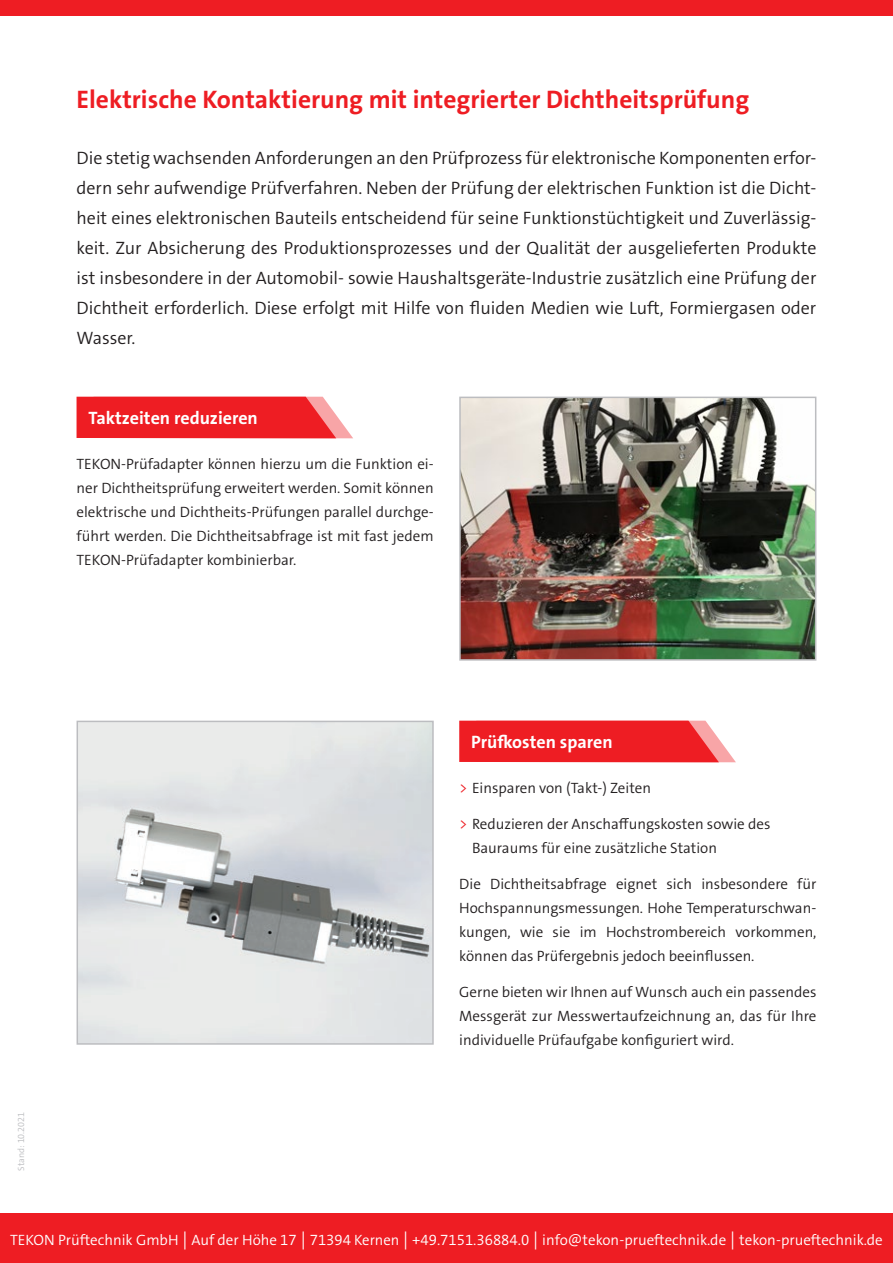
<style>
.page{position:relative;width:893px;height:1263px;background:#fff}
.page>*{position:absolute;margin:0;border:0;box-sizing:border-box;transform-origin:0 0}
.t1{font:700 25.5px "The Sans Os F";color:#ee1d23}
.t2{font:300 18px/30px "The Sans Os F";color:#231f20;text-align:justify}
.t3{font:700 18px "The Sans Os F";color:#fff}
.t4{font:300 15px/24px "The Sans Os F";color:#231f20;text-align:justify}
.t5{font:300 15px "The Sans Os F";color:#fff}
.t6{font:300 9px "The Sans Os F";color:#bcbdc0}
.s1{color:#ee1d23}
.s2{font-size:18px}
</style>
<div class="page">
<img style="left:462px;top:400px;width:351px;height:258px">
<div style="left:459px;top:397px;width:357px;height:264px;border:2px solid #bcbdc0"></div>
<img style="left:80px;top:724px;width:351px;height:318px">
<div style="left:77px;top:721px;width:357px;height:324px;border:2px solid #bcbdc0"></div>
<div style="left:0;top:1213px;width:893px;height:50px;background:#ee1d23"></div>
<svg style="left:77px;top:397px;width:276px;height:41px;background:#ef3136"></svg>
<svg style="left:459px;top:721px;width:277px;height:41px;background:#ef3237"></svg>
<div style="left:0;top:0;width:893px;height:15px;background:#ee1d23"></div>
<h1 class="t1" style="left:77px;top:83px;width:674px">Elektrische Kontaktierung mit integrierter Dichtheitsprüfung</h1>
<p class="t2" style="left:77px;top:143px;width:741px">Die stetig wachsenden Anforderungen an den Prüfprozess für elektronische Komponenten erfor&shy;dern sehr aufwendige Prüfverfahren. Neben der Prüfung der elektrischen Funktion ist die Dicht&shy;heit eines elektronischen Bauteils entscheidend für seine Funktionstüchtigkeit und Zuverlässig&shy;keit. Zur Absicherung des Produktionsprozesses und der Qualität der ausgelieferten Produkte ist insbesondere in der Automobil- sowie Haushaltsgeräte-Industrie zusätzlich eine Prüfung der Dichtheit erforderlich. Diese erfolgt mit Hilfe von fluiden Medien wie Luft, Formiergasen oder Wasser.</p>
<p class="t3" style="left:88px;top:406px;width:171px">Taktzeiten reduzieren</p>
<p class="t4" style="left:77px;top:452px;width:359px">TEKON-Prüfadapter können hierzu um die Funktion ei&shy;ner Dichtheitsprüfung erweitert werden. Somit können elektrische und Dichtheits-Prüfungen parallel durchge&shy;führt werden. Die Dichtheitsabfrage ist mit fast jedem TEKON-Prüfadapter kombinierbar.</p>
<p class="t6" style="left:15px;top:1171px;width:60px;rotate:-90deg">Stand: 10.2021</p>
<p class="t3" style="left:471px;top:730px;width:143px">Prüfkosten sparen</p>
<p class="t4" style="left:459px;top:776px;width:193px"><span class="s1">&gt;</span> Einsparen von (Takt-) Zeiten</p>
<p class="t4" style="left:472px;top:812px;width:300px;text-indent:-13px"><span class="s1">&gt;</span> Reduzieren der Anschaffungskosten sowie des<br>Bauraums für eine zusätzliche Station</p>
<p class="t4" style="left:459px;top:872px;width:359px">Die Dichtheitsabfrage eignet sich insbesondere für Hochspannungsmessungen. Hohe Temperaturschwan&shy;kungen, wie sie im Hochstrombereich vorkommen, können das Prüfergebnis jedoch beeinflussen.</p>
<p class="t4" style="left:459px;top:980px;width:359px">Gerne bieten wir Ihnen auf Wunsch auch ein passendes Messgerät zur Messwertaufzeichnung an, das für Ihre individuelle Prüfaufgabe konfiguriert wird.</p>
<p class="t5" style="left:10px;top:1230px;width:874px">TEKON Prüftechnik GmbH <span class="s2">|</span> Auf der Höhe 17 <span class="s2">|</span> 71394 Kernen <span class="s2">|</span> +49.7151.36884.0 <span class="s2">|</span> info@tekon-prueftechnik.de <span class="s2">|</span> tekon-prueftechnik.de</p>
</div>
